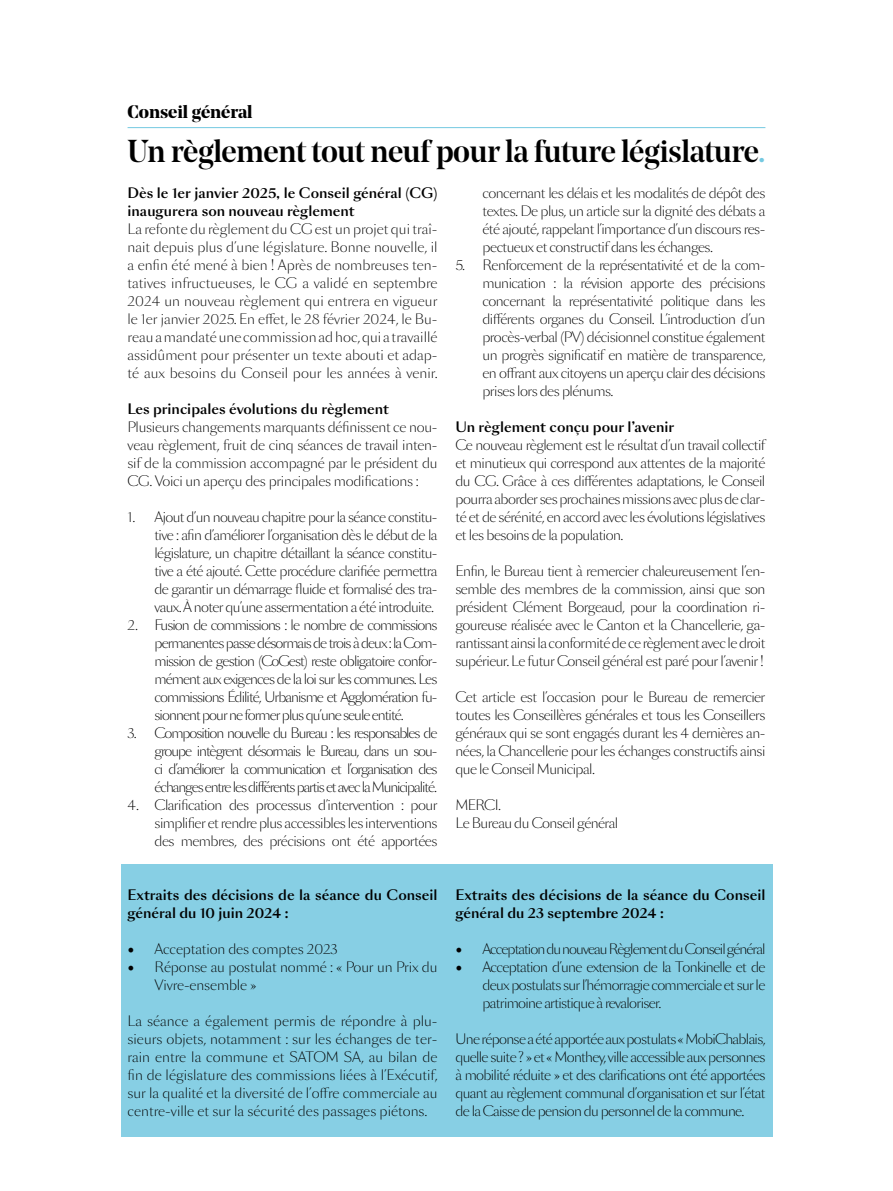
<style>
.page{position:relative;width:893px;height:1191px;background:#fff}
.page>*{position:absolute;margin:0;border:0;box-sizing:border-box;transform-origin:0 0}
.t1{font:500 31.5px "Noe Display";letter-spacing:-.015em;color:#000}
.t2{font:700 18px "Noe Display";color:#000}
.t3{font:300 13.5px/18px "Sang Bleu Sans";letter-spacing:-.04em;color:#000;text-align:justify}
.t4{font:500 13.5px/18px "Sang Bleu Sans";color:#000}
.t5{font:300 13.5px/18px "Sang Bleu Sans";letter-spacing:-.01em;color:#000}
.t6{font:300 13.5px "Sang Bleu Sans";letter-spacing:-.07em;color:#000}
.s1{color:#74c9e1}
.s2{font-family:"Minion Pro";font-weight:400;font-size:18px}
</style>
<div class="page">
<hr style="left:128px;top:127px;width:637px;height:1px;background:#74c9e1">
<div style="left:121px;top:864px;width:652px;height:273px;background:#87cfe4"></div>
<h2 class="t2" style="left:128px;top:100px;width:127px">Conseil général</h2>
<h1 class="t1" style="left:128px;top:131px;width:640px">Un règlement tout neuf pour la future législature<span class="s1">.</span></h1>
<p class="t4" style="left:128px;top:184px;width:311px">Dès le 1er janvier 2025, le Conseil général (CG) inaugurera son nouveau règlement</p>
<p class="t3" style="left:128px;top:220px;width:311px">La refonte du règlement du CG est un projet qui traî&shy;nait depuis plus d’une législature. Bonne nouvelle, il a enfin été mené à bien ! Après de nombreuses ten&shy;tatives infructueuses, le CG a validé en septembre 2024 un nouveau règlement qui entrera en vigueur le 1er janvier 2025. En effet, le 28 février 2024, le Bu&shy;reau a mandaté une commission ad hoc, qui a travaillé assidûment pour présenter un texte abouti et adap&shy;té aux besoins du Conseil pour les années à venir.</p>
<p class="t4" style="left:128px;top:400px;width:263px">Les principales évolutions du règlement</p>
<p class="t3" style="left:128px;top:418px;width:311px">Plusieurs changements marquants définissent ce nou&shy;veau règlement, fruit de cinq séances de travail inten&shy;sif de la commission accompagné par le président du CG. Voici un aperçu des principales modifications :</p>
<p class="t3" style="left:155px;top:508px;width:284px;text-indent:-27px">1. Ajout d’un nouveau chapitre pour la séance constitu&shy;tive : afin d’améliorer l’organisation dès le début de la législature, un chapitre détaillant la séance constitu&shy;tive a été ajouté. Cette procédure clarifiée permettra de garantir un démarrage fluide et formalisé des tra&shy;vaux. À noter qu’une assermentation a été introduite.</p>
<p class="t3" style="left:155px;top:616px;width:284px;text-indent:-27px">2. Fusion de commissions : le nombre de commissions permanentes passe désormais de trois à deux : la Com&shy;mission de gestion (CoGest) reste obligatoire confor&shy;mément aux exigences de la loi sur les communes. Les commissions Édilité, Urbanisme et Agglomération fu&shy;sionnent pour ne former plus qu’une seule entité.</p>
<p class="t3" style="left:155px;top:724px;width:284px;text-indent:-27px">3. Composition nouvelle du Bureau : les responsables de groupe intègrent désormais le Bureau, dans un sou&shy;ci d’améliorer la communication et l’organisation des échanges entre les différents partis et avec la Municipalité.</p>
<p class="t3" style="left:155px;top:796px;width:284px;text-indent:-27px">4. Clarification des processus d’intervention : pour simplifier et rendre plus accessibles les interventions des membres, des précisions ont été apportées</p>
<p class="t3" style="left:482px;top:184px;width:284px">concernant les délais et les modalités de dépôt des textes. De plus, un article sur la dignité des débats a été ajouté, rappelant l’importance d’un discours res&shy;pectueux et constructif dans les échanges.</p>
<p class="t3" style="left:482px;top:256px;width:284px;text-indent:-27px">5. Renforcement de la représentativité et de la com&shy;munication : la révision apporte des précisions concernant la représentativité politique dans les différents organes du Conseil. L’introduction d’un procès-verbal (PV) décisionnel constitue également un progrès significatif en matière de transparence, en offrant aux citoyens un aperçu clair des décisions prises lors des plénums.</p>
<p class="t4" style="left:455px;top:418px;width:220px">Un règlement conçu pour l’avenir</p>
<p class="t3" style="left:455px;top:436px;width:311px">Ce nouveau règlement est le résultat d’un travail collectif et minutieux qui correspond aux attentes de la majorité du CG. Grâce à ces différentes adaptations, le Conseil pourra aborder ses prochaines missions avec plus de clar&shy;té et de sérénité, en accord avec les évolutions législatives et les besoins de la population.</p>
<p class="t3" style="left:455px;top:562px;width:311px">Enfin, le Bureau tient à remercier chaleureusement l’en&shy;semble des membres de la commission, ainsi que son président Clément Borgeaud, pour la coordination ri&shy;goureuse réalisée avec le Canton et la Chancellerie, ga&shy;rantissant ainsi la conformité de ce règlement avec le droit supérieur. Le futur Conseil général est paré pour l’avenir !</p>
<p class="t3" style="left:455px;top:688px;width:311px">Cet article est l’occasion pour le Bureau de remercier toutes les Conseillères générales et tous les Conseillers généraux qui se sont engagés durant les 4 dernières an&shy;nées, la Chancellerie pour les échanges constructifs ainsi que le Conseil Municipal.</p>
<p class="t3" style="left:455px;top:796px;width:164px">MERCI.<br>Le Bureau du Conseil général</p>
<p class="t4" style="left:128px;top:886px;width:311px">Extraits des décisions de la séance du Conseil général du 10 juin 2024 :</p>
<p class="t4" style="left:455px;top:886px;width:311px">Extraits des décisions de la séance du Conseil général du 23 septembre 2024 :</p>
<p class="t5" style="left:128px;top:940px;width:212px"><span class="s2">•</span> Acceptation des comptes 2023</p>
<p class="t5" style="left:155px;top:958px;width:284px;text-indent:-27px"><span class="s2">•</span> Réponse au postulat nommé : « Pour un Prix du<br>Vivre-ensemble »</p>
<p class="t3" style="left:128px;top:1012px;width:311px">La séance a également permis de répondre à plu&shy;sieurs objets, notamment : sur les échanges de ter&shy;rain entre la commune et SATOM SA, au bilan de fin de législature des commissions liées à l’Exécutif, sur la qualité et la diversité de l’offre commerciale au centre-ville et sur la sécurité des passages piétons.</p>
<p class="t6" style="left:455px;top:941px;width:311px"><span class="s2">•</span> Acceptation du nouveau Règlement du Conseil général</p>
<p class="t3" style="left:482px;top:958px;width:284px;text-indent:-27px"><span class="s2">•</span> Acceptation d’une extension de la Tonkinelle et de deux postulats sur l’hémorragie commerciale et sur le patrimoine artistique à revaloriser.</p>
<p class="t3" style="left:455px;top:1030px;width:311px">Une réponse a été apportée aux postulats « MobiChablais, quelle suite ? » et « Monthey, ville accessible aux personnes à mobilité réduite » et des clarifications ont été apportées quant au règlement communal d’organisation et sur l’état de la Caisse de pension du personnel de la commune.</p>
</div>
